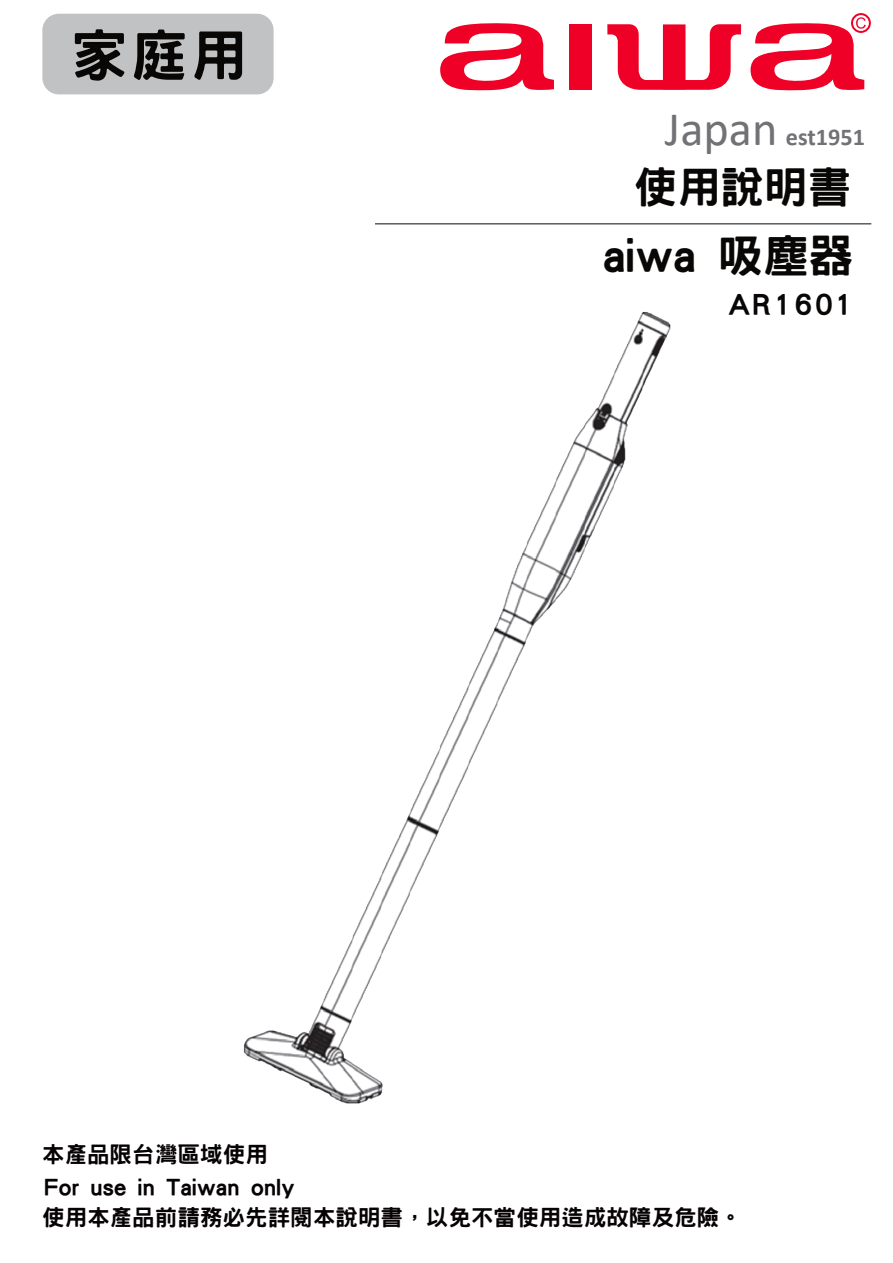
<style>
.page{position:relative;width:893px;height:1263px;background:#fff}
.page>*{position:absolute;margin:0;border:0;box-sizing:border-box;transform-origin:0 0}
.t1{font:800 56.7px "Han Wang Hei";color:#090706}
.t2{font:800 45px "Han Wang Hei";color:#090706}
.t3{font:800 43.65px "Han Wang Hei";color:#090706}
.t4{font:800 28.35px "Han Wang Hei";letter-spacing:.08em;color:#090706}
.t5{font:700 24.15px "Calibri";color:#727276}
.t6{font:800 22.65px/32.7px "Han Wang Hei";color:#070304}
.s1{font-weight:400;font-size:48.45px}
</style>
<div class="page">
<hr style="left:375px;top:223px;width:496px;height:2px;background:#5b5e5f">
<div style="left:42px;top:14px;width:232px;height:80px;background:#c1c2c4;border-radius:16px"></div>
<svg style="left:440px;top:23px;width:114px;height:68px"></svg>
<div style="left:569px;top:24px;width:22px;height:66px;background:#ef0027"></div>
<svg style="left:607px;top:24px;width:134px;height:66px"></svg>
<svg style="left:750px;top:13px;width:121px;height:78px"></svg>
<img style="left:243px;top:312px;width:428px;height:792px">
<h1 class="t1" style="left:71px;top:25px;width:177px">家庭用</h1>
<p class="t5" style="left:665px;top:119px;width:201px"><span class="s1">Japan</span> est1951</p>
<h3 class="t3" style="left:633px;top:164px;width:220px">使用說明書</h3>
<h2 class="t2" style="left:603px;top:232px;width:252px">aiwa 吸塵器</h2>
<p class="t4" style="left:728px;top:290px;width:127px">AR1601</p>
<p class="t6" style="left:42px;top:1138px;width:254px">本產品限台灣區域使用<br>For use in Taiwan only</p>
<p class="t6" style="left:42px;top:1201px;width:701px">使用本產品前請務必先詳閱本說明書，以免不當使用造成故障及危險。</p>
</div>
